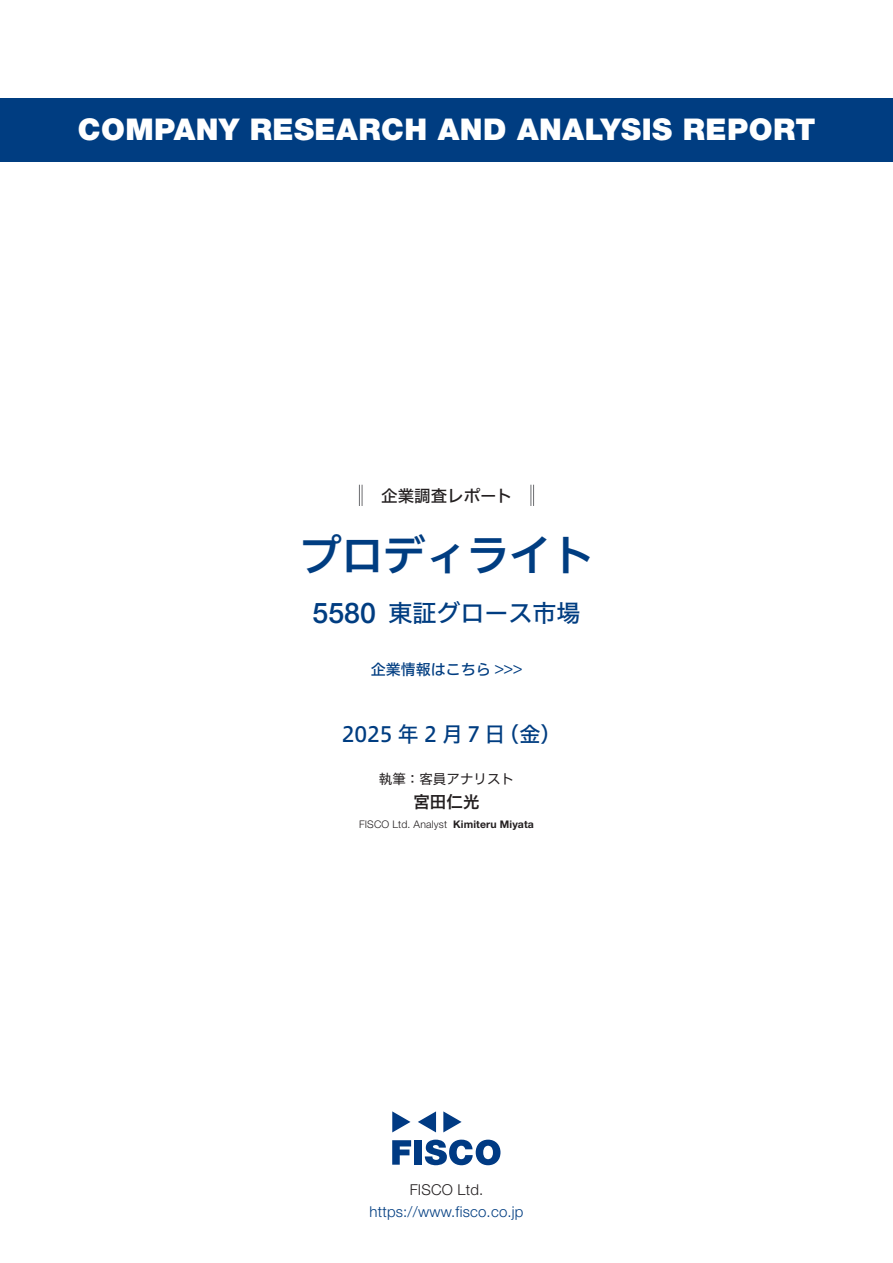
<style>
.page{position:relative;width:893px;height:1263px;background:#fff}
.page>*{position:absolute;margin:0;border:0;box-sizing:border-box;transform-origin:0 0}
.t1{font:42px "Hiragino UD Sans F Std N W6";color:#003d81}
.t2{font:900 30px "Helvetica Neue LT Std";letter-spacing:.015em;color:#fff}
.t3{font:500 28.5px "Helvetica Neue LT Std";color:#003d81}
.t4{font:24px "Hiragino UD Sans F Std N W5";color:#003d81}
.t5{font:21px "Hiragino UD Sans F Std N W5";letter-spacing:.2em;color:#003d81}
.t6{font:16.5px "Hiragino UD Sans F Std N W5";color:#231f20}
.t7{font:16.5px "Hiragino UD Sans F Std N W6";color:#231f20}
.t8{font:300 15px "Helvetica Neue LT Std";letter-spacing:.015em;color:#003d81}
.t9{font:15px "Hiragino UD Sans F Std N W5";color:#003d81}
.t10{font:300 15px "Helvetica Neue LT Std";letter-spacing:.015em;color:#231f20}
.t11{font:13.5px "Hiragino UD Sans F Std N W4";color:#231f20}
.t12{font:300 10.5px "Helvetica Neue LT Std";letter-spacing:.015em;color:#231f20}
.t13{font:700 10.5px "Helvetica Neue LT Std";letter-spacing:.015em;color:#231f20}
</style>
<div class="page">
<svg style="left:392px;top:1140px;width:19px;height:25px"></svg>
<div style="left:414px;top:1140px;width:8px;height:25px;background:#003a83"></div>
<svg style="left:425px;top:1139px;width:75px;height:26px"></svg>
<svg style="left:392px;top:1111px;width:18px;height:21px"></svg>
<svg style="left:443px;top:1111px;width:19px;height:21px"></svg>
<svg style="left:418px;top:1111px;width:18px;height:21px"></svg>
<div style="left:0;top:98px;width:893px;height:64px;background:#003d81"></div>
<svg style="left:359px;top:485px;width:4px;height:21px"></svg>
<svg style="left:531px;top:485px;width:3px;height:21px"></svg>
<p class="t2" style="left:78px;top:112px;width:739px">COMPANY RESEARCH AND ANALYSIS REPORT</p>
<p class="t6" style="left:365px;top:483px;width:149px">　企業調査レポート</p>
<h1 class="t1" style="left:299px;top:523px;width:296px">プロディライト</h1>
<p class="t3" style="left:313px;top:596px;width:65px">5580</p>
<p class="t4" style="left:388px;top:594px;width:193px">東証グロース市場</p>
<p class="t9" style="left:371px;top:658px;width:153px">企業情報はこちら &lt;&lt;&lt;</p>
<p class="t5" style="left:342px;top:718px;width:165px">2025年2月7日</p>
<p class="t5" style="left:498px;top:718px;width:65px">（金(</p>
<p class="t11" style="left:379px;top:768px;width:137px">執筆：客員アナリスト</p>
<p class="t7" style="left:413px;top:789px;width:67px">宮田仁光</p>
<p class="t13" style="left:453px;top:818px;width:82px">Kimiteru Miyata</p>
<p class="t12" style="left:359px;top:818px;width:90px">FISCO Ltd. Analyst</p>
<p class="t10" style="left:410px;top:1180px;width:75px">FISCO Ltd.</p>
<p class="t8" style="left:369px;top:1202px;width:156px">https://www.fisco.co j p.</p>
</div>
